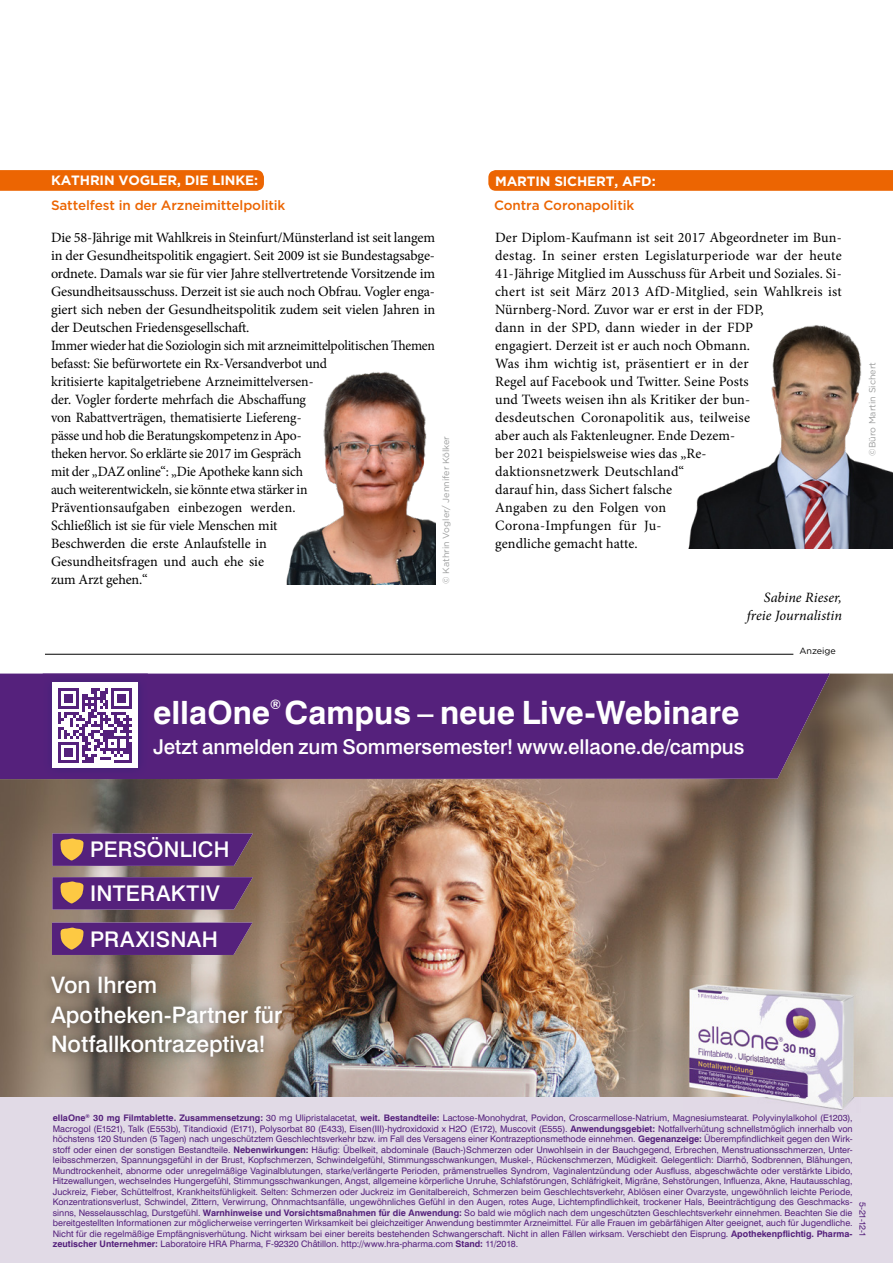
<style>
.page{position:relative;width:893px;height:1263px;background:#fff}
.page>*{position:absolute;margin:0;border:0;box-sizing:border-box;transform-origin:0 0}
.t1{font:700 32.1px "Swiss 721 BT";color:#fff}
.t2{font:500 22.65px/29.7px "Swiss 721 BT";color:#fff}
.t3{font:500 21.6px/43.7px "Swiss 721 BT";letter-spacing:.01em;color:#fff}
.t4{font:500 20.55px "Swiss 721 BT";letter-spacing:-.005em;color:#fff}
.t5{font:14.25px/18px "Minion Pro";letter-spacing:-.005em;color:#000}
.t6{font:italic 14.25px/18px "Minion Pro";color:#000;text-align:right}
.t7{font:500 13.5px "Gotham";letter-spacing:-.01em;color:#ec6502}
.t8{font:700 13.5px "Gotham";letter-spacing:-.01em;color:#fff}
.t9{font:700 13.05px "Swiss 721 BT";color:#fff}
.t10{font:9px/10.5px "Swiss 721 BT";color:#55217c;text-align:justify}
.t11{font:9px "Gotham";color:#9c9d9d}
.t12{font:9px "Gotham";color:#000}
.s1{font-weight:500}
.s2{font-weight:700}
</style>
<div class="page">
<hr style="left:45px;top:654px;width:748px;height:1px;background:#000">
<img style="left:688px;top:325px;width:205px;height:223px">
<img style="left:286px;top:372px;width:149px;height:212px">
<svg style="left:0;top:170px;width:264px;height:21px;background:#ec6706"></svg>
<svg style="left:488px;top:170px;width:405px;height:21px;background:#ec6706"></svg>
<img style="left:0;top:673px;width:893px;height:425px">
<div style="left:0;top:1098px;width:893px;height:165px;background:#e1dae6"></div>
<img style="left:683px;top:976px;width:177px;height:134px">
<div style="left:0;top:673px;width:830px;height:106px;background:#55217c"></div>
<img style="left:40px;top:965px;width:253px;height:103px">
<svg style="left:52px;top:833px;width:201px;height:33px;background:#623077"></svg>
<svg style="left:52px;top:877px;width:201px;height:32px;background:#622f77"></svg>
<svg style="left:52px;top:922px;width:201px;height:33px;background:#633178"></svg>
<img style="left:43px;top:673px;width:105px;height:105px">
<div style="left:53px;top:683px;width:85px;height:85px;background:#fff"></div>
<svg style="left:58px;top:688px;width:74px;height:75px"></svg>
<h3 class="t8" style="left:51px;top:172px;width:209px">KATHRIN VOGLER, DIE LINKE:</h3>
<h3 class="t8" style="left:495px;top:172px;width:162px">MARTIN SICHERT, AFD:</h3>
<h3 class="t7" style="left:51px;top:197px;width:236px">Sattelfest in der Arzneimittelpolitik</h3>
<h3 class="t7" style="left:494px;top:197px;width:142px">Contra Coronapolitik</h3>
<p class="t5" style="left:51px;top:229px;width:386px">Die 58-Jährige mit Wahlkreis in Steinfurt/Münsterland ist seit langem in der Gesundheitspolitik engagiert. Seit 2009 ist sie Bundestagsabge&shy;ordnete. Damals war sie für vier Jahre stellvertretende Vorsitzende im Gesundheitsausschuss. Derzeit ist sie auch noch Obfrau. Vogler enga&shy;giert sich neben der Gesundheitspolitik zudem seit vielen Jahren in der Deutschen Friedensgesellschaft.<br>Immer wieder hat die Soziologin sich mit arzneimittelpolitischen -T-hemen befasst: Sie befürwortete ein Rx-Versandverbot und<br>kritisierte kapitalgetriebene Arzneimittelversen-<br>der. Vogler forderte mehrfach die Abschaffung<br>von Rabattverträgen, thematisierte Liefereng-<br>pässe und hob die Beratungskompetenz in Apo-<br>theken hervor. So erklärte sie 2017 im Gespräch<br>mit der „DAZ online“: „Die Apotheke kann sich<br>auch weiterentwickeln, sie könnte etwa stärker in<br>Präventionsaufgaben einbezogen werden.<br>Schließlich ist sie für viele Menschen mit<br>Beschwerden die erste Anlaufstelle in<br>Gesundheitsfragen und auch ehe sie<br>zum Arzt gehen.“</p>
<p class="t5" style="left:495px;top:229px;width:348px">Der Diplom-Kaufmann ist seit 2017 Abgeordneter im Bun&shy;destag. In seiner ersten Legislaturperiode war der heute 41-Jährige Mitglied im Ausschuss für Arbeit und Soziales. Si&shy;chert ist seit März 2013 AfD-Mitglied, sein Wahlkreis ist Nürnberg-Nord. Zuvor war er erst in der FDP,<br>dann in der SPD, dann wieder in der FDP<br>engagiert. Derzeit ist er auch noch Obmann.<br>Was ihm wichtig ist, präsentiert er in der<br>Regel auf Facebook und Twitter. Seine Posts<br>und Tweets weisen ihn als Kritiker der bun-<br>desdeutschen Coronapolitik aus, teilweise<br>aber auch als Faktenleugner. Ende Dezem-<br>ber 2021 beispielsweise wies das „Re-<br>daktionsnetzwerk Deutschland“<br>darauf hin, dass Sichert falsche<br>Angaben zu den Folgen von<br>Corona-Impfungen für Ju-<br>gendliche gemacht hatte.</p>
<p class="t11" style="left:440px;top:584px;width:149px;rotate:-90deg">© Kathrin Vogler/ Jennifer Kölker</p>
<h3 class="t6" style="left:747px;top:589px;width:97px">Sabine Rieser, freie Journalistin</h3>
<h3 class="t9" style="left:270px;top:696px;width:12px">®</h3>
<h3 class="t4" style="left:153px;top:735px;width:593px">Jetzt anmelden zum Sommersemester! www.ellaone.de/campus</h3>
<h1 class="t1" style="left:153px;top:693px;width:588px">ellaOne Campus <span class="s1">–</span> neue Live-Webinare</h1>
<p class="t12" style="left:799px;top:645px;width:38px">Anzeige</p>
<p class="t11" style="left:866px;top:456px;width:95px;rotate:-90deg">©Büro Martin Sichert</p>
<h3 class="t3" style="left:90px;top:827px;width:141px">PERSÖNLICH<br>INTERAKTIV</h3>
<h3 class="t3" style="left:90px;top:917px;width:129px">PRAXISNAH</h3>
<h2 class="t2" style="left:51px;top:970px;width:233px">Von Ihrem<br>Apotheken-Partner für<br>Notfallkontrazeptiva!</h2>
<p class="t10" style="left:53px;top:1113px;width:801px"><span class="s2">ellaOne</span><sup>®</sup> <span class="s2">30 mg Filmtablette. Zusammensetzung:</span> 30 mg Ulipristalacetat, <span class="s2">weit. Bestandteile:</span> Lactose-Monohydrat, Povidon, Croscarmellose-Natrium, Mag nesiumstearat. Polyvinylalkohol (E1203), Macrogol (E1521), Talk (E553b), Titandioxid (E171), Polysorbat 80 (E433), Eisen(III)-hydroxidoxid x H2O (E172), Muscovit (E555). <span class="s2">Anwendungsgebiet:</span> Notfallverhütung schnellstmöglich innerhalb von höchstens 120 Stunden (5 Tagen) nach ungeschütztem Geschlechtsverkehr bzw. im Fall des Versagens einer Kontrazeptionsmethode einnehmen. <span class="s2">Gegenanzeige:</span> Überempfindlichkeit gegen den Wirk&shy;stoff oder einen der sonstigen Bestandteile. <span class="s2">Nebenwirkungen:</span> Häufig: Übelkeit, abdominale (Bauch-)Schmerzen oder Unwohlsein in der Bauchgegend, Erbrechen, Menstruationsschmerzen, Unter&shy;leibsschmerzen, Spannungsgefühl in der Brust, Kopfschmerzen, Schwindelgefühl, Stimmungsschwankungen, Muskel-, Rückenschmerzen, Müdigkeit. Gelegentlich: Diarrhö, Sodbrennen, Blähungen, Mundtrockenheit, abnorme oder unregelmäßige Vaginalblutungen, starke/verlängerte Perioden, prämenstruelles Syndrom, Vaginalentzündung oder Ausfluss, abgeschwächte oder verstärkte Libido, Hitzewallungen, wechselndes Hungergefühl, Stimmungsschwankungen, Angst, allgemeine körperliche Unruhe, Schlafstörungen, Schläfrigkeit, Migräne, Sehstörungen, Influenza, Akne, Hautausschlag, Juckreiz, Fieber, Schüttelfrost, Krankheitsfühligkeit. Selten: Schmerzen oder Juckreiz im Genitalbereich, Schmerzen beim Geschlechtsverkehr, Ablösen einer Ovarzyste, ungewöhnlich leichte Periode, Konzentrationsverlust, Schwindel, Zittern, Verwirrung, Ohnmachtsanfälle, ungewöhnliches Gefühl in den Augen, rotes Auge, Lichtempfindlichkeit, trockener Hals, Beeinträchtigung des Geschmacks&shy;sinns, Nesselausschlag, Durstgefühl. <span class="s2">Warnhinweise und Vorsichtsmaßnahmen für die Anwendung:</span> So bald wie möglich nach dem ungeschützten Geschlechtsverkehr einnehmen. Beachten Sie die bereitgestellten Informationen zur möglicherweise verringerten Wirksamkeit bei gleichzeitiger Anwendung bestimmter Arzneimittel. Für alle Frauen im gebärfähigen Alter geeignet, auch für Jugendliche.<br>Nicht für die regelmäßige Empfängnisverhütung. Nicht wirksam bei einer bereits bestehenden Schwangerschaft. Nicht in allen Fällen wirksam. Verschiebt den Eisprung. <span class="s2">Apothekenpflichtig. Pharma&shy;zeutischer Unternehmer:</span> Laboratoire HRA Pharma, F-92320 Châtillon. http://www.hra-pharma.com <span class="s2">Stand:</span> 11/2018.</p>
<p class="t10" style="left:868px;top:1202px;width:37px;rotate:90deg">5-21-12-1</p>
</div>
